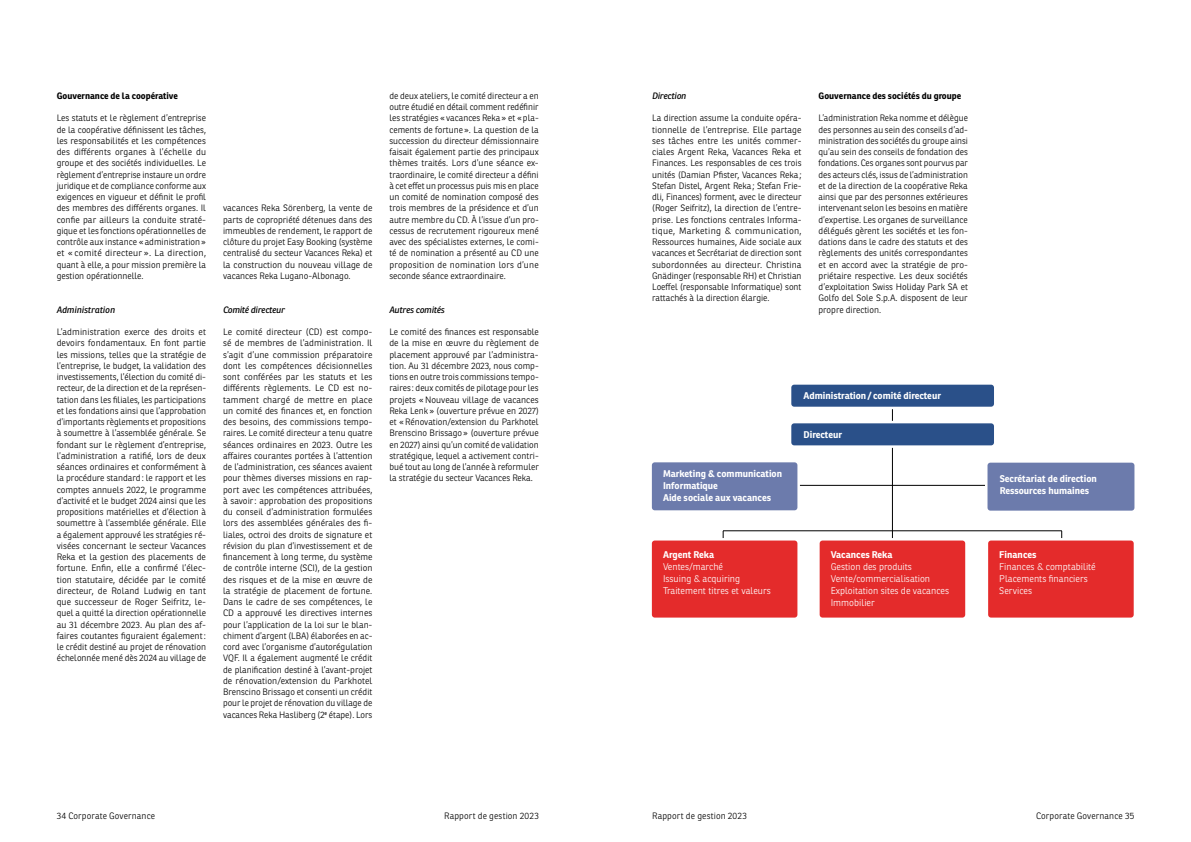
<style>
.page{position:relative;width:1191px;height:842px;background:#fff}
.page>*{position:absolute;margin:0;border:0;box-sizing:border-box;transform-origin:0 0}
.t1{font:300 9.5px/12px "Ronnia Basic";color:#fff}
.t2{font:700 9.5px/12px "Ronnia Basic";color:#fff}
.t3{font:300 9px/11.2px "Ronnia Basic";color:#000;text-align:justify}
.t4{font:700 9px "Ronnia Basic";color:#000}
.t5{font:italic 9px "Ronnia Basic";letter-spacing:-.02em;color:#000}
.t6{font:italic 9px "Ronnia Basic";color:#000}
</style>
<div class="page">
<hr style="left:789px;top:485px;width:210px;height:1px;background:#000">
<hr style="left:723px;top:531px;width:339px;height:1px;background:#000">
<hr style="left:892px;top:398px;width:1px;height:186px;background:#000">
<div style="left:790px;top:383px;width:205px;height:25px;background:#2a5089;border-radius:4px"></div>
<div style="left:789px;top:382px;width:207px;height:27px;border:2px solid #fff;border-radius:4px"></div>
<div style="left:790px;top:422px;width:205px;height:25px;background:#2a5089;border-radius:4px"></div>
<div style="left:789px;top:421px;width:207px;height:27px;border:2px solid #fff;border-radius:4px"></div>
<div style="left:650px;top:461px;width:148px;height:51px;background:#6c7bac;border-radius:4px"></div>
<div style="left:649px;top:460px;width:151px;height:53px;border:2px solid #fff;border-radius:4px"></div>
<div style="left:986px;top:461px;width:149px;height:51px;background:#6c7bac;border-radius:4px"></div>
<div style="left:985px;top:460px;width:152px;height:53px;border:2px solid #fff;border-radius:4px"></div>
<div style="left:650px;top:539px;width:148px;height:80px;background:#e42b2b;border-radius:4px"></div>
<div style="left:649px;top:538px;width:151px;height:82px;border:2px solid #fff;border-radius:4px"></div>
<div style="left:818px;top:539px;width:148px;height:80px;background:#e42b2b;border-radius:4px"></div>
<div style="left:817px;top:538px;width:150px;height:82px;border:2px solid #fff;border-radius:4px"></div>
<div style="left:987px;top:539px;width:148px;height:80px;background:#e42b2b;border-radius:4px"></div>
<div style="left:985px;top:538px;width:151px;height:82px;border:2px solid #fff;border-radius:4px"></div>
<p class="t4" style="left:57px;top:90px;width:123px">Gouvernance de la coopérative</p>
<p class="t3" style="left:57px;top:112px;width:151px">Les statuts et le règlement d’entreprise de la coopérative définissent les tâches, les responsabilités et les compétences des différents organes à l’échelle du groupe et des sociétés individuelles. Le règlement d’entreprise instaure un ordre juridique et de compliance conforme aux exigences en vigueur et définit le profil des membres des différents organes. Il confie par ailleurs la conduite straté&shy;gique et les fonctions opérationnelles de contrôle aux instance «administration» et « comité directeur ». La direction, quant à elle, a pour mission première la gestion opérationnelle.</p>
<p class="t6" style="left:57px;top:304px;width:60px">Administration</p>
<p class="t3" style="left:57px;top:326px;width:151px">L’administration exerce des droits et devoirs fondamentaux. En font partie les missions, telles que la stratégie de l’entreprise, le budget, la validation des investissements, l’élection du comité di&shy;recteur, de la direction et de la représen&shy;tation dans les filiales, les participations et les fondations ainsi que l’approbation d’importants règlements et propositions à soumettre à l’assemblée générale. Se fondant sur le règlement d’entreprise, l’administration a ratifié, lors de deux séances ordinaires et conformément à la procédure standard: le rapport et les comptes annuels 2022, le programme d’activité et le budget 2024 ainsi que les propositions matérielles et d’élection à soumettre à l’assemblée générale. Elle a également approuvé les stratégies ré&shy;visées concernant le secteur Vacances Reka et la gestion des placements de fortune. Enfin, elle a confirmé l’élec&shy;tion statutaire, décidée par le comité directeur, de Roland Ludwig en tant que successeur de Roger Seifritz, le&shy;quel a quitté la direction opérationnelle au 31 décembre 2023. Au plan des af&shy;faires coutantes figuraient également: le crédit destiné au projet de rénovation échelonnée mené dès 2024 au village de</p>
<p class="t3" style="left:223px;top:202px;width:151px">vacances Reka Sörenberg, la vente de parts de copropriété détenues dans des immeubles de rendement, le rapport de clôture du projet Easy Booking (système centralisé du secteur Vacances Reka) et la construction du nouveau village de vacances Reka Lugano-Albonago.</p>
<p class="t5" style="left:223px;top:304px;width:63px">Comité directeur</p>
<p class="t3" style="left:223px;top:326px;width:151px">Le comité directeur (CD) est compo&shy;sé de membres de l’administration. Il s’agit d’une commission préparatoire dont les compétences décisionnelles sont conférées par les statuts et les différents règlements. Le CD est no&shy;tamment chargé de mettre en place un comité des finances et, en fonction des besoins, des commissions tempo&shy;raires. Le comité directeur a tenu quatre séances ordinaires en 2023. Outre les affaires courantes portées à l’attention de l’administration, ces séances avaient pour thèmes diverses missions en rap&shy;port avec les compétences attribuées, à savoir: approbation des propositions du conseil d’administration formulées lors des assemblées générales des fi&shy;liales, octroi des droits de signature et révision du plan d’investissement et de financement à long terme, du système de contrôle interne (SCI), de la gestion des risques et de la mise en œuvre de la stratégie de placement de fortune.<br>Dans le cadre de ses compétences, le CD a approuvé les directives internes pour l’application de la loi sur le blan&shy;chiment d’argent (LBA) élaborées en ac&shy;cord avec l’organisme d’autorégulation VQF. Il a également augmenté le crédit de planification destiné à l’avant-projet de rénovation/extension du Parkhotel Brenscino Brissago et consenti un crédit pour le projet de rénovation du village de vacances Reka Hasliberg (2<sup>e</sup> étape). Lors</p>
<p class="t3" style="left:389px;top:90px;width:151px">de deux ateliers, le comité directeur a en outre étudié en détail comment redéfinir les stratégies «vacances Reka» et «pla&shy;cements de fortune». La question de la succession du directeur démissionnaire faisait également partie des principaux thèmes traités. Lors d’une séance ex&shy;traordinaire, le comité directeur a défini à cet effet un processus puis mis en place un comité de nomination composé des trois membres de la présidence et d’un autre membre du CD. À l’issue d’un pro&shy;cessus de recrutement rigoureux mené avec des spécialistes externes, le comi&shy;té de nomination a présenté au CD une proposition de nomination lors d’une seconde séance extraordinaire.</p>
<p class="t5" style="left:389px;top:304px;width:57px">Autres comités</p>
<p class="t3" style="left:389px;top:326px;width:151px">Le comité des finances est responsable de la mise en œuvre du règlement de placement approuvé par l’administra&shy;tion. Au 31 décembre 2023, nous comp&shy;tions en outre trois commissions tempo&shy;raires : deux comités de pilotage pour les projets «Nouveau village de vacances Reka Lenk» (ouverture prévue en 2027) et «Rénovation/extension du Parkhotel Brenscino Brissago» (ouverture prévue en 2027) ainsi qu’un comité de validation stratégique, lequel a activement contri&shy;bué tout au long de l’année à reformuler la stratégie du secteur Vacances Reka.</p>
<p class="t3" style="left:57px;top:810px;width:100px">34 Corporate Governance</p>
<p class="t3" style="left:444px;top:810px;width:96px">Rapport de gestion 2023</p>
<p class="t5" style="left:652px;top:90px;width:36px">Direction</p>
<p class="t3" style="left:652px;top:112px;width:151px">La direction assume la conduite opéra&shy;tionnelle de l’entreprise. Elle partage ses tâches entre les unités commer&shy;ciales Argent Reka, Vacances Reka et Finances. Les responsables de ces trois unités (Damian Pfister, Vacances Reka ; Stefan Distel, Argent Reka; Stefan Frie&shy;dli, Finances) forment, avec le directeur (Roger Seifritz), la direction de l’entre&shy;prise. Les fonctions centrales Informa&shy;tique, Marketing &amp; communication, Ressources humaines, Aide sociale aux vacances et Secrétariat de direction sont subordonnées au directeur. Christina Gnädinger (responsable RH) et Christian Loeffel (responsable Informatique) sont rattachés à la direction élargie.</p>
<p class="t4" style="left:818px;top:90px;width:144px">Gouvernance des sociétés du groupe</p>
<p class="t3" style="left:818px;top:112px;width:151px">L’administration Reka nomme et délègue des personnes au sein des conseils d’ad&shy;ministration des sociétés du groupe ainsi qu’au sein des conseils de fondation des fondations. Ces organes sont pourvus par des acteurs clés, issus de l’administration et de la direction de la coopérative Reka ainsi que par des personnes extérieures intervenant selon les besoins en matière d’expertise. Les organes de surveillance délégués gèrent les sociétés et les fon&shy;dations dans le cadre des statuts et des règlements des unités correspondantes et en accord avec la stratégie de pro&shy;priétaire respective. Les deux sociétés d’exploitation Swiss Holiday Park SA et Golfo del Sole S.p.A. disposent de leur propre direction.</p>
<p class="t2" style="left:803px;top:390px;width:139px">Administration/ comité directeur</p>
<p class="t2" style="left:803px;top:428px;width:40px">Directeur</p>
<p class="t2" style="left:663px;top:467px;width:121px">Marketing &amp; communication<br>Informatique<br>Aide sociale aux vacances</p>
<p class="t2" style="left:999px;top:473px;width:99px">Secrétariat de direction<br>Ressources humaines</p>
<p class="t2" style="left:663px;top:548px;width:53px">Argent Reka</p>
<p class="t1" style="left:663px;top:560px;width:109px">Ventes/marché<br>Issuing &amp; acquiring<br>Traitement titres et valeurs</p>
<p class="t2" style="left:830px;top:548px;width:63px">Vacances Reka</p>
<p class="t1" style="left:830px;top:560px;width:120px">Gestion des produits<br>Vente/commercialisation<br>Exploitation sites de vacances<br>Immobilier</p>
<p class="t2" style="left:999px;top:548px;width:39px">Finances</p>
<p class="t1" style="left:999px;top:560px;width:98px">Finances &amp; comptabilité<br>Placements financiers<br>Services</p>
<p class="t3" style="left:652px;top:810px;width:96px">Rapport de gestion 2023</p>
<p class="t3" style="left:1036px;top:810px;width:100px">Corporate Governance 35</p>
</div>
